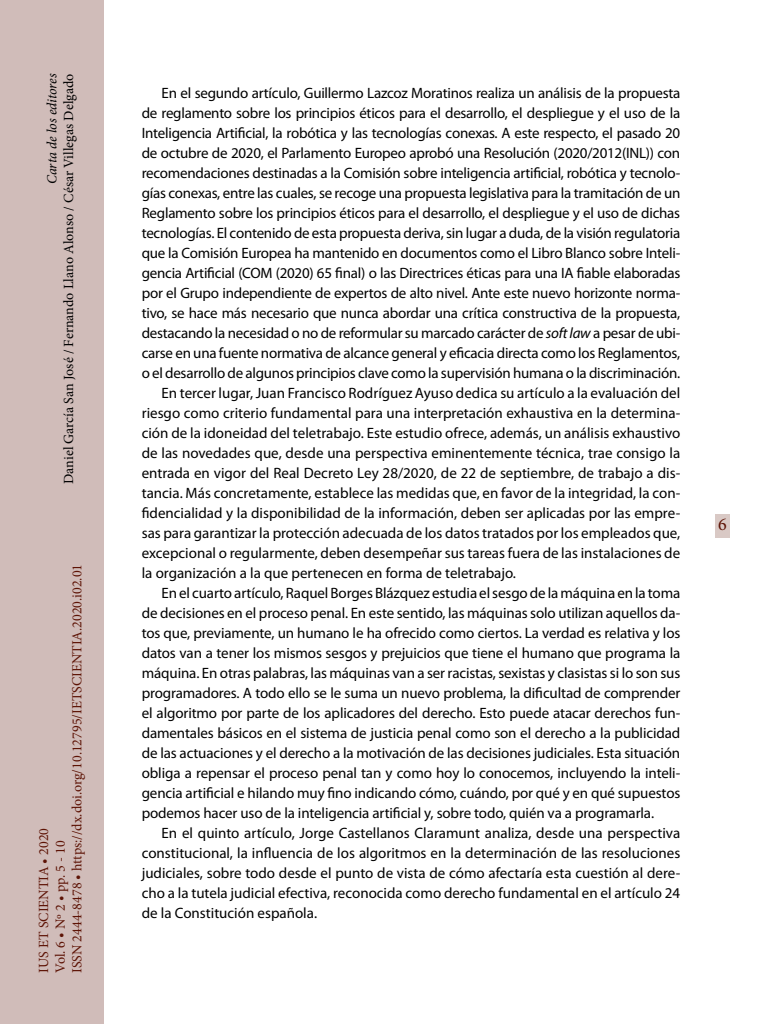
<style>
.page{position:relative;width:768px;height:1024px;background:#fff}
.page>*{position:absolute;margin:0;border:0;box-sizing:border-box;transform-origin:0 0}
.t1{font:18px "Minion Pro";color:#5d1305}
._00_bsc{font:15px/20px "Myriad Pro";letter-spacing:-.005em;color:#000;text-align:justify}
.t2{font:14px/16.8px "Minion Pro";color:#5d1305}
.t3{font:14px "Minion Pro";color:#000}
.t4{font:italic 14px "Minion Pro";letter-spacing:-.01em;color:#000}
.s1{font-style:italic}
</style>
<div class="page">
<div style="left:0;top:0;width:103px;height:1024px;background:#d0bcb9"></div>
<div style="left:715px;top:514px;width:15px;height:24px;background:#d9c9c5"></div>
<p class="t4" style="left:42px;top:184px;width:112px;rotate:-90deg">Carta de los editores</p>
<p class="t3" style="left:59px;top:484px;width:412px;rotate:-90deg">Daniel García San José / Fernando Llano Alonso / César Villegas Delgado</p>
<p class="t2" style="left:35px;top:973px;width:411px;rotate:-90deg">IUS ET SCIENTIA • 2020<br>Vol. 6 • Nº 2 • pp. 5 - 10<br>ISSN 2444-8478 • https://dx.doi.org/10.12795/IETSCIENTIA.2020.i02.01</p>
<p class="_00_bsc" style="left:142px;top:83px;width:540px;text-indent:20px">En el segundo artículo, Guillermo Lazcoz Moratinos realiza un análisis de la propuesta de reglamento sobre los principios éticos para el desarrollo, el despliegue y el uso de la Inteligencia Artificial, la robótica y las tecnologías conexas. A este respecto, el pasado 20 de octubre de 2020, el Parlamento Europeo aprobó una Resolución (2020/2012(INL)) con recomendaciones destinadas a la Comisión sobre inteligencia artificial, robótica y tecnolo&shy;gías conexas, entre las cuales, se recoge una propuesta legislativa para la tramitación de un Reglamento sobre los principios éticos para el desarrollo, el despliegue y el uso de dichas tecnologías. El contenido de esta propuesta deriva, sin lugar a duda, de la visión regulatoria que la Comisión Europea ha mantenido en documentos como el Libro Blanco sobre Inteli&shy;gencia Artificial (COM (2020) 65 final) o las Directrices éticas para una IA fiable elaboradas por el Grupo independiente de expertos de alto nivel. Ante este nuevo horizonte norma&shy;tivo, se hace más necesario que nunca abordar una crítica constructiva de la propuesta, destacando la necesidad o no de reformular su marcado carácter de <span class="s1">soft law</span> a pesar de ubi&shy;carse en una fuente normativa de alcance general y eficacia directa como los Reglamentos, o el desarrollo de algunos principios clave como la supervisión humana o la discriminación.</p>
<p class="_00_bsc" style="left:142px;top:383px;width:540px;text-indent:20px">En tercer lugar, Juan Francisco Rodríguez Ayuso dedica su artículo a la evaluación del riesgo como criterio fundamental para una interpretación exhaustiva en la determina&shy;ción de la idoneidad del teletrabajo. Este estudio ofrece, además, un análisis exhaustivo de las novedades que, desde una perspectiva eminentemente técnica, trae consigo la entrada en vigor del Real Decreto Ley 28/2020, de 22 de septiembre, de trabajo a dis&shy;tancia. Más concretamente, establece las medidas que, en favor de la integridad, la con&shy;fidencialidad y la disponibilidad de la información, deben ser aplicadas por las empre&shy;sas para garantizar la protección adecuada de los datos tratados por los empleados que, excepcional o regularmente, deben desempeñar sus tareas fuera de las instalaciones de la organización a la que pertenecen en forma de teletrabajo.</p>
<p class="_00_bsc" style="left:142px;top:583px;width:540px;text-indent:20px">En el cuarto artículo, Raquel Borges Blázquez estudia el sesgo de la máquina en la toma de decisiones en el proceso penal. En este sentido, las máquinas solo utilizan aquellos da&shy;tos que, previamente, un humano le ha ofrecido como ciertos. La verdad es relativa y los datos van a tener los mismos sesgos y prejuicios que tiene el humano que programa la máquina. En otras palabras, las máquinas van a ser racistas, sexistas y clasistas si lo son sus programadores. A todo ello se le suma un nuevo problema, la dificultad de comprender el algoritmo por parte de los aplicadores del derecho. Esto puede atacar derechos fun&shy;damentales básicos en el sistema de justicia penal como son el derecho a la publicidad de las actuaciones y el derecho a la motivación de las decisiones judiciales. Esta situación obliga a repensar el proceso penal tan y como hoy lo conocemos, incluyendo la inteli&shy;gencia artificial e hilando muy fino indicando cómo, cuándo, por qué y en qué supuestos podemos hacer uso de la inteligencia artificial y, sobre todo, quién va a programarla.</p>
<p class="_00_bsc" style="left:142px;top:823px;width:540px;text-indent:20px">En el quinto artículo, Jorge Castellanos Claramunt analiza, desde una perspectiva constitucional, la influencia de los algoritmos en la determinación de las resoluciones judiciales, sobre todo desde el punto de vista de cómo afectaría esta cuestión al dere&shy;cho a la tutela judicial efectiva, reconocida como derecho fundamental en el artículo 24 de la Constitución española.</p>
<p class="t1" style="left:718px;top:512px;width:10px">6</p>
</div>
